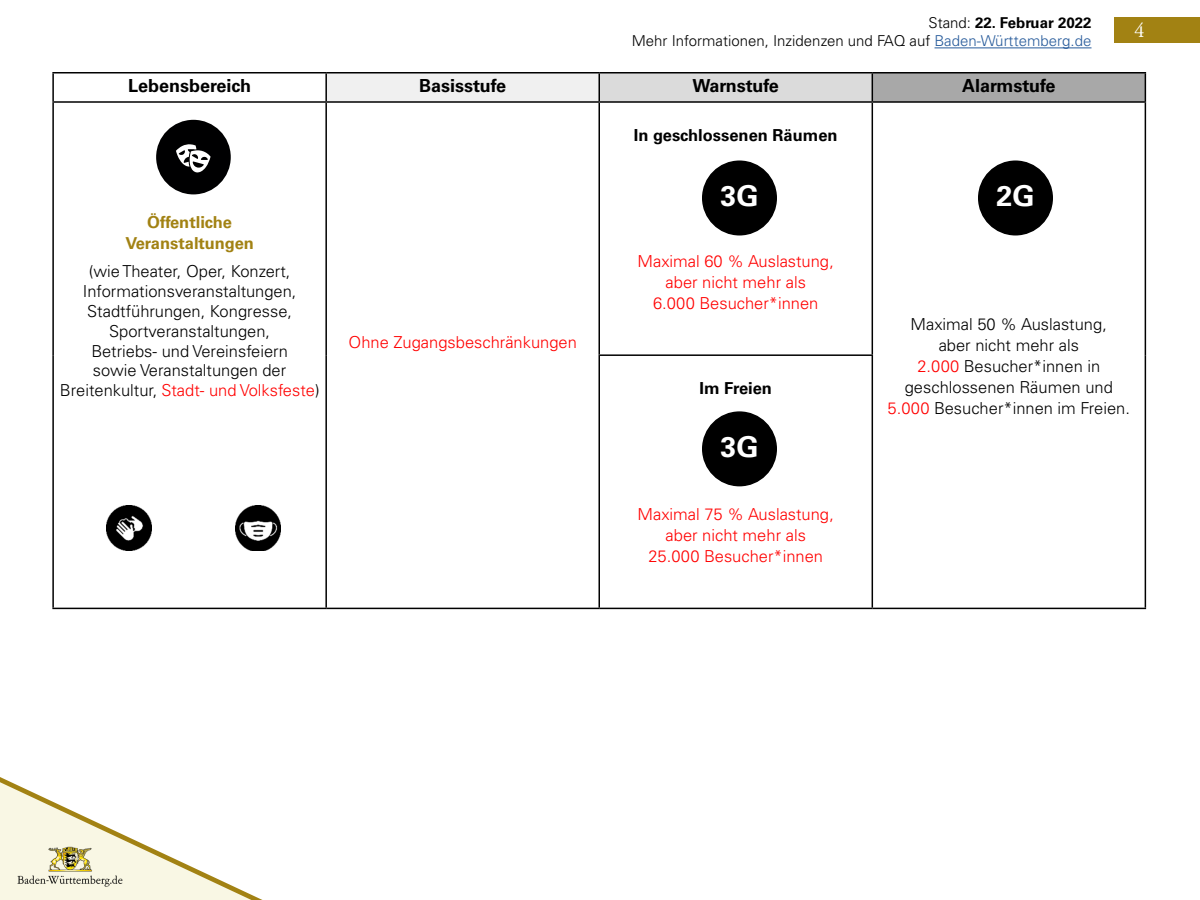
<style>
.page{position:relative;width:1200px;height:900px;background:#fff}
.page>*{position:absolute;margin:0;border:0;box-sizing:border-box;transform-origin:0 0}
.t1{font:700 28.5px "Univers LT Pro 65";color:#fff}
.t2{font:24px "Garamont Amst SBOP Rom";color:#fff}
.t3{font:700 18px "Univers LT Pro 65";color:#000}
.t4{font:300 16.5px/19.8px "Univers LT Pro 45";color:#000;text-align:center}
.t5{font:300 16.5px "Univers LT Pro 45";color:#f00}
.t6{font:700 16.5px "Univers LT Pro 65";color:#000}
.t7{font:700 16.5px "Univers LT Pro 65";color:#a28213}
.t8{font:300 15px "Univers LT Pro 45";color:#000}
.t9{font:700 15px "Univers LT Pro 65";color:#000}
.s1{font-family:"Univers LT Pro 45";font-weight:300}
.s2{color:#275b9b}
.s3{color:#f00}
</style>
<div class="page">
<div style="left:326px;top:73px;width:273px;height:29px;background:#f0f0f0"></div>
<div style="left:599px;top:73px;width:273px;height:29px;background:#dbdbdb"></div>
<div style="left:872px;top:73px;width:273px;height:29px;background:#a8a8a8"></div>
<hr style="left:52px;top:72px;width:274px;height:2px;background:#000">
<hr style="left:52px;top:74px;width:2px;height:27px;background:#000">
<hr style="left:326px;top:72px;width:273px;height:2px;background:#000">
<hr style="left:325px;top:74px;width:2px;height:27px;background:#000">
<hr style="left:599px;top:72px;width:273px;height:2px;background:#000">
<hr style="left:598px;top:74px;width:2px;height:27px;background:#000">
<hr style="left:872px;top:72px;width:274px;height:2px;background:#000">
<svg style="left:872px;top:74px;width:1px;height:27px"></svg>
<svg style="left:1145px;top:74px;width:1px;height:27px"></svg>
<hr style="left:52px;top:101px;width:274px;height:2px;background:#000">
<hr style="left:52px;top:103px;width:2px;height:252px;background:#000">
<hr style="left:326px;top:101px;width:273px;height:2px;background:#000">
<hr style="left:325px;top:103px;width:2px;height:252px;background:#000">
<hr style="left:599px;top:101px;width:273px;height:2px;background:#000">
<hr style="left:598px;top:103px;width:2px;height:251px;background:#000">
<hr style="left:872px;top:101px;width:274px;height:2px;background:#000">
<hr style="left:872px;top:103px;width:1px;height:251px;background:#000">
<hr style="left:1145px;top:103px;width:1px;height:252px;background:#000">
<hr style="left:52px;top:355px;width:2px;height:253px;background:#000">
<hr style="left:325px;top:355px;width:2px;height:253px;background:#000">
<hr style="left:598px;top:354px;width:275px;height:2px;background:#000">
<hr style="left:598px;top:356px;width:2px;height:252px;background:#000">
<hr style="left:872px;top:356px;width:1px;height:252px;background:#000">
<hr style="left:1145px;top:355px;width:1px;height:253px;background:#000">
<hr style="left:52px;top:608px;width:274px;height:1px;background:#000">
<hr style="left:326px;top:608px;width:273px;height:1px;background:#000">
<hr style="left:599px;top:608px;width:273px;height:1px;background:#000">
<hr style="left:872px;top:608px;width:274px;height:1px;background:#000">
<div style="left:703px;top:412px;width:73px;height:74px;background:#000;border-radius:50%"></div>
<div style="left:702px;top:411px;width:75px;height:75px;border:2px solid #000;border-radius:50%"></div>
<div style="left:703px;top:161px;width:73px;height:74px;background:#000;border-radius:50%"></div>
<div style="left:702px;top:160px;width:75px;height:76px;border:2px solid #000;border-radius:50%"></div>
<img style="left:235px;top:505px;width:45px;height:46px">
<img style="left:106px;top:505px;width:45px;height:45px">
<div style="left:156px;top:120px;width:75px;height:74px;background:#000001;border-radius:50%"></div>
<svg style="left:176px;top:144px;width:35px;height:29px"></svg>
<div style="left:979px;top:161px;width:73px;height:74px;background:#000;border-radius:50%"></div>
<div style="left:978px;top:160px;width:75px;height:76px;border:2px solid #000;border-radius:50%"></div>
<svg style="left:0;top:777px;width:262px;height:123px"></svg>
<img style="left:16px;top:846px;width:108px;height:42px">
<div style="left:1114px;top:18px;width:86px;height:25px;background:#a28213"></div>
<hr style="left:935px;top:48px;width:157px;height:1px;background:#275b9b">
<p class="t9" style="left:929px;top:13px;width:164px"><span class="s1">Stand:</span> 22. Februar 2022</p>
<p class="t8" style="left:632px;top:31px;width:461px">Mehr Informationen, Inzidenzen und FAQ auf <span class="s2">Baden-Württemberg.de</span></p>
<p class="t3" style="left:128px;top:73px;width:125px">Lebensbereich</p>
<p class="t3" style="left:419px;top:73px;width:89px">Basisstufe</p>
<p class="t3" style="left:693px;top:73px;width:88px">Warnstufe</p>
<p class="t3" style="left:962px;top:73px;width:95px">Alarmstufe</p>
<p class="t6" style="left:634px;top:124px;width:205px">In geschlossenen Räumen</p>
<p class="t1" style="left:720px;top:176px;width:40px">3G</p>
<p class="t1" style="left:996px;top:176px;width:40px">2G</p>
<p class="t2" style="left:1134px;top:18px;width:12px">4</p>
<p class="t7" style="left:147px;top:210px;width:86px">Öffentliche</p>
<p class="t7" style="left:125px;top:231px;width:130px">Veranstaltungen</p>
<p class="t4" style="left:60px;top:261px;width:261px">(wie Theater, Oper, Konzert,<br>Informationsveranstaltungen,<br>Stadtführungen, Kongresse,<br>Sportveranstaltungen,<br>Betriebs- und Vereinsfeiern<br>sowie Veranstaltungen der<br>Breitenkultur, <span class="s3">Stadt- und Volksfeste</span>)</p>
<p class="t5" style="left:349px;top:332px;width:230px">Ohne Zugangsbeschränkungen</p>
<p class="t5" style="left:638px;top:250px;width:198px">Maximal 60 % Auslastung,</p>
<p class="t5" style="left:666px;top:271px;width:142px">aber nicht mehr als</p>
<p class="t5" style="left:653px;top:292px;width:167px">6.000 Besucher*innen</p>
<p class="t6" style="left:700px;top:377px;width:74px">Im Freien</p>
<p class="t1" style="left:720px;top:427px;width:40px">3G</p>
<p class="t5" style="left:638px;top:503px;width:198px">Maximal 75 % Auslastung,</p>
<p class="t5" style="left:666px;top:524px;width:142px">aber nicht mehr als</p>
<p class="t5" style="left:648px;top:545px;width:176px">25.000 Besucher*innen</p>
<p class="t4" style="left:911px;top:314px;width:198px">Maximal 50 % Auslastung,</p>
<p class="t4" style="left:939px;top:335px;width:142px">aber nicht mehr als</p>
<p class="t4" style="left:888px;top:355px;width:244px;line-height:21px"><span class="s3">2.000</span> Besucher*innen in geschlossenen Räumen und<br><span class="s3">5.000</span> Besucher*innen im Freien.</p>
</div>
